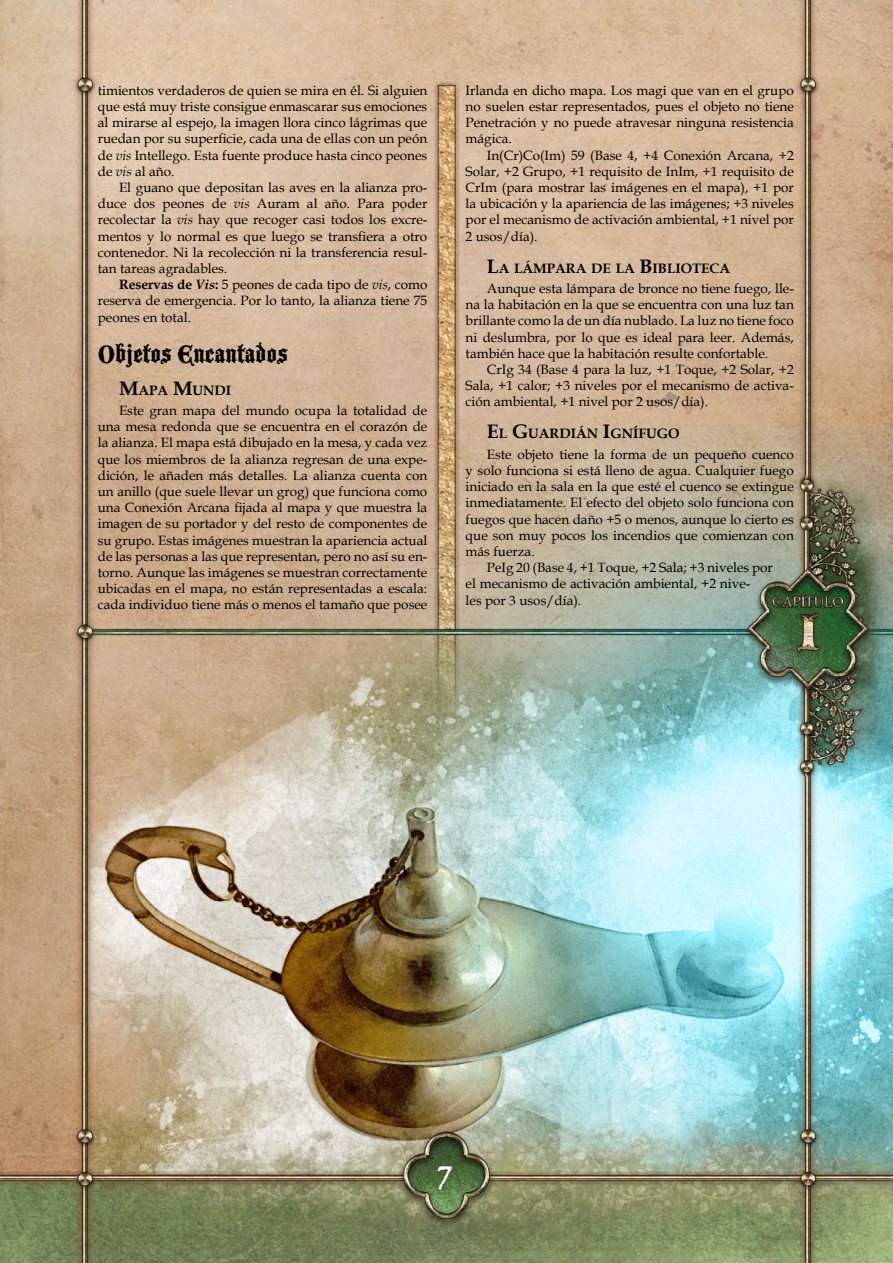
<style>
.page{position:relative;width:893px;height:1263px;background:#fff}
.page>*{position:absolute;margin:0;border:0;box-sizing:border-box;transform-origin:0 0}
.t1{font:36px "JSL Blackletter";color:#fff}
.t2{font:27px "Blackmoor Let Plain";color:#000}
.t3{font:700 13.65px "Book Antiqua";color:#000}
.t4{font:13.5px/16.2px "Book Antiqua";color:#000;text-align:justify}
.s1{font-style:italic}
.s2{font-weight:700}
.s3{font-weight:700;font-style:italic}
.s4{font-size:19.5px}
</style>
<div class="page">
<img style="left:0;top:0;width:893px;height:1263px">
<img style="left:434px;top:81px;width:25px;height:345px">
<img style="left:98px;top:644px;width:47px;height:438px">
<img style="left:98px;top:621px;width:47px;height:23px">
<img style="left:145px;top:426px;width:748px;height:656px">
<img style="left:98px;top:1082px;width:795px;height:181px">
<img style="left:0;top:1171px;width:893px;height:13px">
<img style="left:72px;top:0;width:26px;height:1263px">
<img style="left:795px;top:0;width:26px;height:1263px">
<img style="left:396px;top:1127px;width:101px;height:101px">
<img style="left:797px;top:474px;width:96px;height:305px">
<img style="left:740px;top:564px;width:135px;height:136px">
<img style="left:771px;top:609px;width:74px;height:60px">
<img style="left:769px;top:590px;width:77px;height:19px">
<p class="t4" style="left:98px;top:82px;width:331px">timientos verdaderos de quien se mira en él. Si alguien que está muy triste consigue enmascarar sus emociones al mirarse al espejo, la imagen llora cinco lágrimas que ruedan por su superficie, cada una de ellas con un peón de <span class="s1">vis</span> Intellego. Esta fuente produce hasta cinco peones de <span class="s1">vis</span> al año.</p>
<p class="t4" style="left:98px;top:179px;width:331px;text-indent:21px">El guano que depositan las aves en la alianza pro&shy;duce dos peones de <span class="s1">vis</span> Auram al año. Para poder recolectar la <span class="s1">vis</span> hay que recoger casi todos los excre&shy;mentos y lo normal es que luego se transfiera a otro contenedor. Ni la recolección ni la transferencia resul&shy;tan tareas agradables.</p>
<p class="t4" style="left:98px;top:276px;width:331px;text-indent:21px"><span class="s2">Reservas de</span> <span class="s3">Vis</span><span class="s2">:</span> 5 peones de cada tipo de <span class="s1">vis</span>, como reserva de emergencia. Por lo tanto, la alianza tiene 75 peones en total.</p>
<h2 class="t2" style="left:98px;top:339px;width:192px">Objetos Encantados</h2>
<p class="t3" style="left:119px;top:381px;width:114px"><span class="s4">M</span>APA <span class="s4">M</span>UNDI</p>
<p class="t4" style="left:98px;top:402px;width:331px;text-indent:21px">Este gran mapa del mundo ocupa la totalidad de una mesa redonda que se encuentra en el corazón de la alianza. El mapa está dibujado en la mesa, y cada vez que los miembros de la alianza regresan de una expe&shy;dición, le añaden más detalles. La alianza cuenta con un anillo (que suele llevar un grog) que funciona como una Conexión Arcana fijada al mapa y que muestra la imagen de su portador y del resto de componentes de su grupo. Estas imágenes muestran la apariencia actual de las personas a las que representan, pero no así su en&shy;torno. Aunque las imágenes se muestran correctamente ubicadas en el mapa, no están representadas a escala: cada individuo tiene más o menos el tamaño que posee</p>
<p class="t4" style="left:466px;top:82px;width:330px">Irlanda en dicho mapa. Los magi que van en el grupo no suelen estar representados, pues el objeto no tiene Penetración y no puede atravesar ninguna resistencia mágica.</p>
<p class="t4" style="left:466px;top:147px;width:330px;text-indent:21px">In(Cr)Co(Im) 59 (Base 4, +4 Conexión Arcana, +2<br>Solar, +2 Grupo, +1 requisito de InIm, +1 requisito de CrIm (para mostrar las imágenes en el mapa), +1 por la ubicación y la apariencia de las imágenes; +3 niveles por el mecanismo de activación ambiental, +1 nivel por 2 usos/día).</p>
<p class="t3" style="left:487px;top:259px;width:245px"><span class="s4">L</span>A LÁMPARA DE LA <span class="s4">B</span>IBLIOTECA</p>
<p class="t4" style="left:466px;top:280px;width:330px;text-indent:21px">Aunque esta lámpara de bronce no tiene fuego, lle&shy;na la habitación en la que se encuentra con una luz tan brillante como la de un día nublado. La luz no tiene foco ni deslumbra, por lo que es ideal para leer. Además, también hace que la habitación resulte confortable.</p>
<p class="t4" style="left:466px;top:361px;width:330px;text-indent:21px">CrIg 34 (Base 4 para la luz, +1 Toque, +2 Solar, +2<br>Sala, +1 calor; +3 niveles por el mecanismo de activa&shy;ción ambiental, +1 nivel por 2 usos/día).</p>
<p class="t3" style="left:487px;top:424px;width:194px"><span class="s4">E</span>L <span class="s4">G</span>UARDIÁN <span class="s4">I</span>GNÍFUGO</p>
<p class="t4" style="left:487px;top:446px;width:308px">Este objeto tiene la forma de un pequeño cuenco</p>
<p class="t4" style="left:466px;top:462px;width:330px">y solo funciona si está lleno de agua. Cualquier fuego</p>
<p class="t4" style="left:466px;top:478px;width:330px">iniciado en la sala en la que esté el cuenco se extingue</p>
<p class="t4" style="left:466px;top:494px;width:330px">inmediatamente. El efecto del objeto solo funciona con</p>
<p class="t4" style="left:466px;top:511px;width:330px">fuegos que hacen daño +5 o menos, aunque lo cierto es</p>
<p class="t4" style="left:466px;top:527px;width:330px">que son muy pocos los incendios que comienzan con</p>
<p class="t4" style="left:466px;top:543px;width:71px">más fuerza.</p>
<p class="t4" style="left:487px;top:559px;width:287px">PeIg 20 (Base 4, +1 Toque, +2 Sala; +3 niveles por</p>
<p class="t4" style="left:466px;top:575px;width:286px">el mecanismo de activación ambiental, +2 nive-</p>
<p class="t4" style="left:466px;top:592px;width:117px">les por 3 usos/día).</p>
<h1 class="t1" style="left:438px;top:1157px;width:16px">7</h1>
</div>
